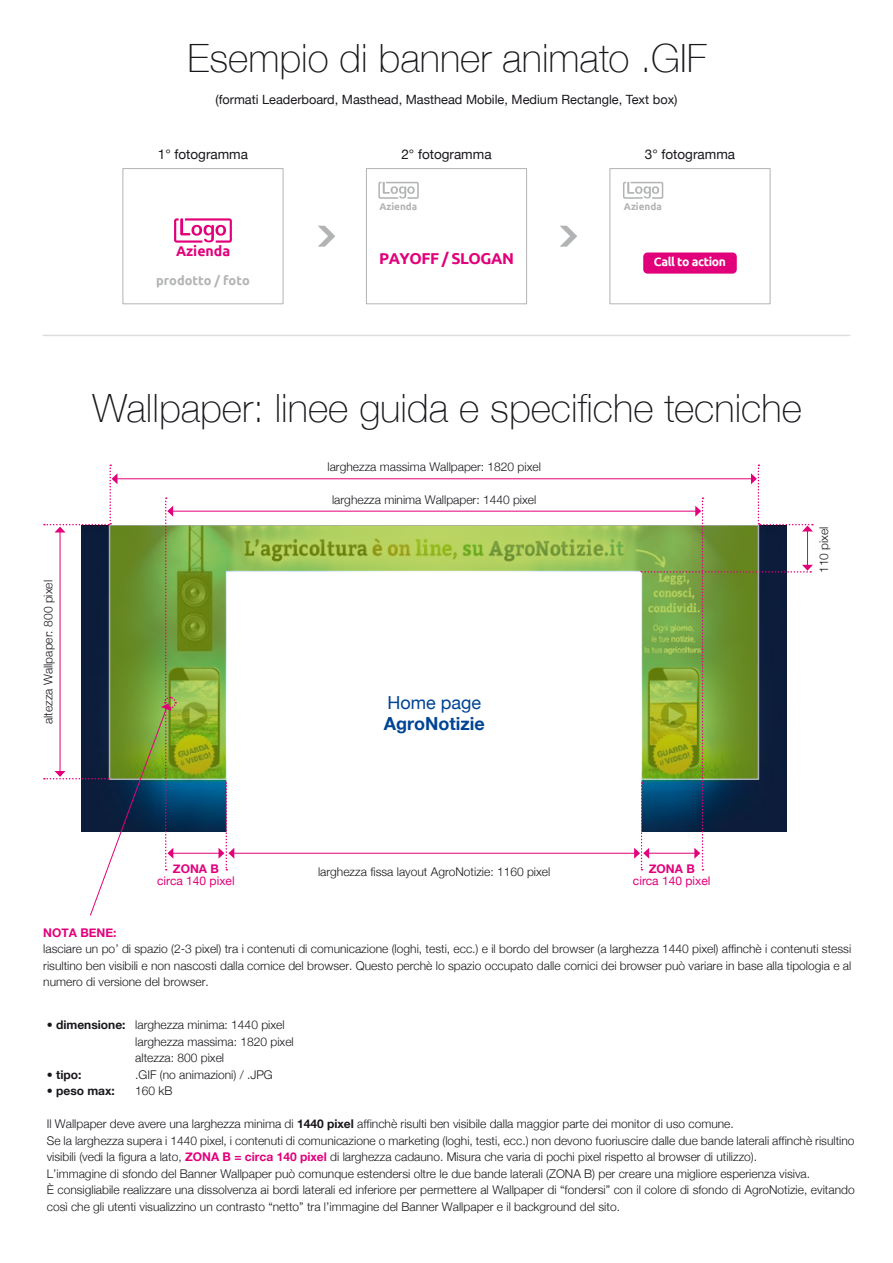
<style>
.page{position:relative;width:893px;height:1263px;background:#fff}
.page>*{position:absolute;margin:0;border:0;box-sizing:border-box;transform-origin:0 0}
.t1{font:100 39px "Helvetica Neue";color:#1a171c}
.t2{font:700 18px "Helvetica Neue";color:#004494}
.t3{font:18px "Helvetica Neue";color:#004494}
.t4{font:700 15.75px "Ubuntu";letter-spacing:-.03em;color:#e2007a}
.t5{font:700 14.1px "Ubuntu";color:#e2007a}
.t6{font:13.5px "Helvetica Neue";color:#1a171c}
.t7{font:12.75px "Helvetica Neue";color:#1a171c}
.t8{font:700 12.75px "Ubuntu";color:#b1b3b4}
.t9{font:700 12.15px "Ubuntu";letter-spacing:-.03em;color:#fff}
.t10{font:300 12px/16.5px "Helvetica Neue";color:#1a171c}
.t11{font:12px "Helvetica Neue";color:#e2007a}
.t12{font:700 12px "Helvetica Neue";color:#e2007a}
.t13{font:700 12px "Helvetica Neue";color:#1a171c}
.t14{font:700 9.9px "Ubuntu";color:#b1b3b4}
.s1{font-weight:700}
.s2{font-weight:300}
.s3{font-weight:700;color:#e2007a}
</style>
<div class="page">
<svg style="left:177px;top:525px;width:457px;height:256px;background:#98ba4e"></svg>
<hr style="left:172px;top:511px;width:524px;height:1px;background:#e2007a">
<hr style="left:117px;top:478px;width:635px;height:1px;background:#e2007a">
<hr style="left:172px;top:853px;width:47px;height:1px;background:#e2007a">
<svg style="left:44px;top:464px;width:133px;height:452px"></svg>
<div style="left:227px;top:572px;width:414px;height:281px;background:#fff"></div>
<hr style="left:233px;top:853px;width:402px;height:1px;background:#e2007a">
<svg style="left:219px;top:782px;width:15px;height:88px"></svg>
<svg style="left:634px;top:464px;width:179px;height:406px"></svg>
<div style="left:366px;top:168px;width:161px;height:136px;border:1px solid #b1b3b4"></div>
<svg style="left:378px;top:182px;width:41px;height:17px"></svg>
<div style="left:609px;top:168px;width:161px;height:136px;border:1px solid #b1b3b4"></div>
<svg style="left:623px;top:182px;width:40px;height:17px"></svg>
<div style="left:643px;top:252px;width:94px;height:22px;background:#e2007a;border-radius:4px"></div>
<svg style="left:318px;top:226px;width:17px;height:21px"></svg>
<svg style="left:560px;top:226px;width:17px;height:21px"></svg>
<hr style="left:43px;top:335px;width:807px;height:1px;background:#dddedf">
<div style="left:122px;top:168px;width:161px;height:136px;border:1px solid #b1b3b4"></div>
<svg style="left:174px;top:218px;width:58px;height:25px"></svg>
<p class="t1" style="left:188px;top:28px;width:521px">Esempio di banner animato .GIF</p>
<p class="t7" style="left:215px;top:90px;width:464px">(formati Leaderboard, Masthead, Masthead Mobile, Medium Rectangle, Text box)</p>
<p class="t6" style="left:158px;top:145px;width:92px">1° fotogramma</p>
<p class="t6" style="left:401px;top:145px;width:92px">2° fotogramma</p>
<p class="t6" style="left:645px;top:145px;width:92px">3° fotogramma</p>
<p class="t14" style="left:379px;top:200px;width:39px">Azienda</p>
<p class="t14" style="left:624px;top:200px;width:39px">Azienda</p>
<p class="t5" style="left:176px;top:243px;width:56px">Azienda</p>
<p class="t8" style="left:156px;top:272px;width:95px">prodotto / foto</p>
<p class="t4" style="left:379px;top:249px;width:136px">PAYOFF / SLOGAN</p>
<p class="t9" style="left:654px;top:255px;width:74px">Call to action</p>
<p class="t1" style="left:92px;top:378px;width:711px">Wallpaper: linee guida e specifiche tecniche</p>
<p class="t10" style="left:328px;top:457px;width:215px">larghezza massima Wallpaper: 1820 pixel</p>
<p class="t10" style="left:39px;top:724px;width:145px;rotate:-90deg">altezza Wallpaper: 800 pixel</p>
<p class="t12" style="left:173px;top:859px;width:48px">ZONA B</p>
<p class="t11" style="left:157px;top:872px;width:79px">circa 140 pixel</p>
<p class="t10" style="left:332px;top:491px;width:206px">larghezza minima Wallpaper: 1440 pixel</p>
<p class="t3" style="left:387px;top:689px;width:95px">Home page</p>
<p class="t2" style="left:384px;top:710px;width:102px">AgroNotizie</p>
<p class="t10" style="left:318px;top:863px;width:234px">larghezza fissa layout AgroNotizie: 1160 pixel</p>
<p class="t12" style="left:649px;top:859px;width:48px">ZONA B</p>
<p class="t11" style="left:633px;top:872px;width:79px">circa 140 pixel</p>
<p class="t10" style="left:815px;top:573px;width:48px;rotate:-90deg">110 pixel</p>
<p class="t12" style="left:43px;top:923px;width:75px">NOTA BENE:</p>
<p class="t10" style="left:43px;top:940px;width:809px;text-align:justify">lasciare un po’ di spazio (2-3 pixel) tra i contenuti di comunicazione (loghi, testi, ecc.) e il bordo del browser (a larghezza 1440 pixel) affinchè i contenuti stessi risultino ben visibili e non nascosti dalla cornice del browser. Questo perchè lo spazio occupato dalle cornici dei browser può variare in base alla tipologia e al numero di versione del browser.</p>
<p class="t10" style="left:47px;top:1016px;width:239px">• <span class="s1">dimensione:</span> larghezza minima: 1440 pixel</p>
<p class="t10" style="left:135px;top:1032px;width:160px">larghezza massima: 1820 pixel</p>
<p class="t10" style="left:135px;top:1049px;width:90px">altezza: 800 pixel</p>
<p class="t13" style="left:47px;top:1065px;width:36px"><span class="s2">•</span> tipo:</p>
<p class="t10" style="left:135px;top:1065px;width:139px">.GIF (no animazioni) / .JPG</p>
<p class="t13" style="left:47px;top:1081px;width:70px"><span class="s2">•</span> peso max:</p>
<p class="t10" style="left:135px;top:1082px;width:39px">160 kB</p>
<p class="t10" style="left:47px;top:1115px;width:689px">Il Wallpaper deve avere una larghezza minima di <span class="s1">1440 pixel</span> affinchè risulti ben visibile dalla maggior parte dei monitor di uso comune.</p>
<p class="t10" style="left:47px;top:1131px;width:809px">Se la larghezza supera i 1440 pixel, i contenuti di comunicazione o marketing (loghi, testi, ecc.) non devono fuoriuscire dalle due bande laterali affinchè risultino visibili (vedi la figura a lato, <span class="s3">ZONA B = circa 140 pixel</span> di larghezza cadauno. Misura che varia di pochi pixel rispetto al browser di utilizzo).</p>
<p class="t10" style="left:47px;top:1164px;width:765px">L’immagine di sfondo del Banner Wallpaper può comunque estendersi oltre le due bande laterali (ZONA B) per creare una migliore esperienza visiva.</p>
<p class="t10" style="left:47px;top:1181px;width:809px">È consigliabile realizzare una dissolvenza ai bordi laterali ed inferiore per permettere al Wallpaper di “fondersi” con il colore di sfondo di AgroNotizie, evitando così che gli utenti visualizzino un contrasto “netto” tra l’immagine del Banner Wallpaper e il background del sito.</p>
</div>
